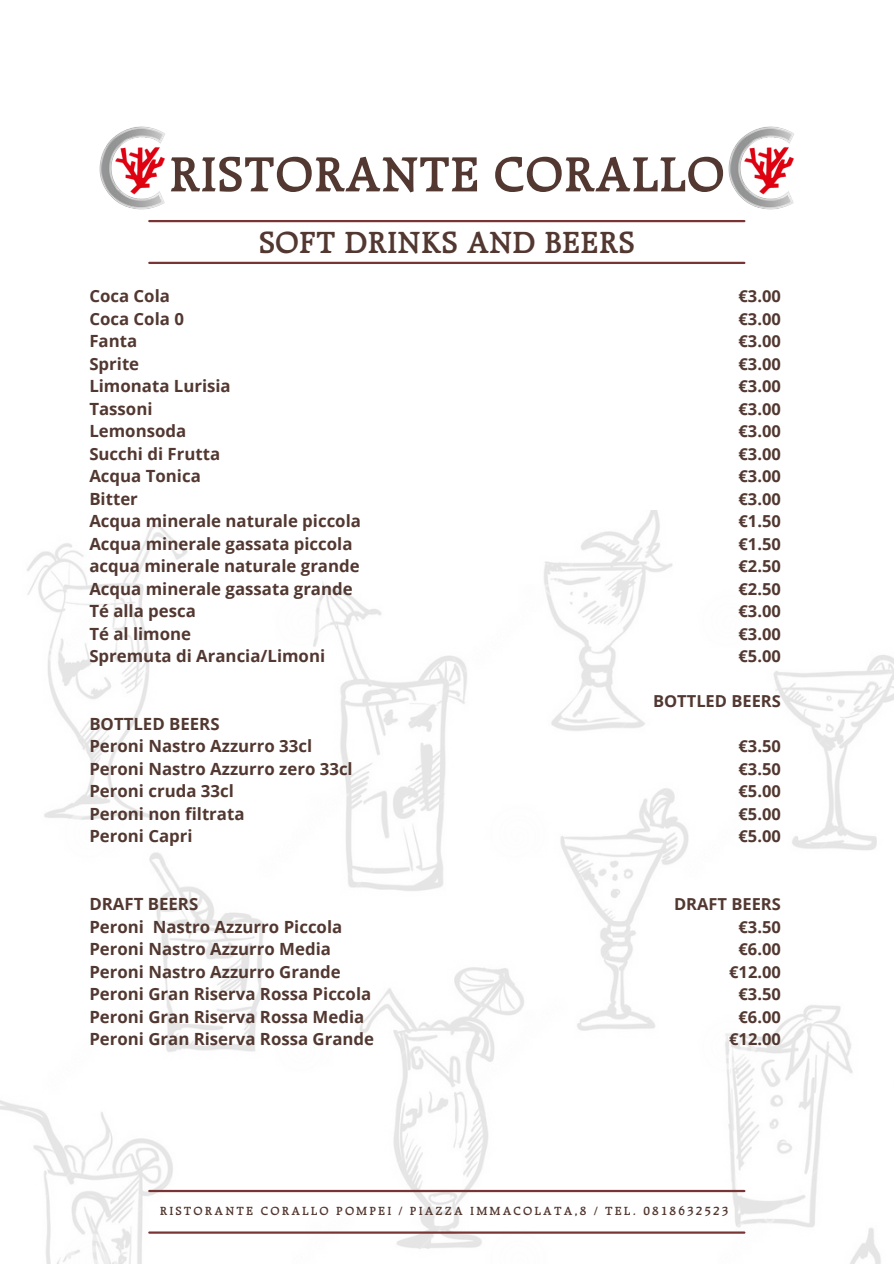
<style>
.page{position:relative;width:894px;height:1264px;background:#fff}
.page>*{position:absolute;margin:0;border:0;box-sizing:border-box;transform-origin:0 0}
.t1{font:600 53.1px "Raleigh";color:#523831}
.t2{font:600 33px "Raleigh";color:#523831}
.t3{font:700 16.8px/22.5px "Open Sans";color:#523831}
.t4{font:700 16.5px/22.5px "Open Sans";color:#523831;text-align:justify}
.t5{font:600 12.75px "Raleigh";letter-spacing:.165em;color:#523831}
</style>
<div class="page">
<hr style="left:149px;top:220px;width:595px;height:2px;background:#793535">
<hr style="left:149px;top:262px;width:595px;height:2px;background:#793535">
<img style="left:0;top:511px;width:893px;height:752px">
<hr style="left:149px;top:1231px;width:595px;height:2px;background:#793535">
<hr style="left:149px;top:1189px;width:595px;height:3px;background:#793535">
<img style="left:99px;top:126px;width:112px;height:97px">
<img style="left:682px;top:126px;width:112px;height:97px">
<p class="t1" style="left:169px;top:145px;width:557px">RISTORANTE CORALLO</p>
<p class="t2" style="left:259px;top:224px;width:377px">SOFT DRINKS AND BEERS</p>
<h4 class="t3" style="left:89px;top:284px;width:273px">Coca Cola<br>Coca Cola 0<br>Fanta<br>Sprite<br>Limonata Lurisia<br>Tassoni<br>Lemonsoda<br>Succhi di Frutta<br>Acqua Tonica<br>Bitter<br>Acqua minerale naturale piccola<br>Acqua minerale gassata piccola acqua minerale naturale grande<br>Acqua minerale gassata grande<br>Té alla pesca<br>Té al limone<br>Spremuta di Arancia/Limoni</h4>
<h4 class="t3" style="left:89px;top:712px;width:265px">BOTTLED BEERS<br>Peroni Nastro Azzurro 33cl<br>Peroni Nastro Azzurro zero 33cl<br>Peroni cruda 33cl<br>Peroni non filtrata<br>Peroni Capri</h4>
<h4 class="t3" style="left:89px;top:892px;width:283px">DRAFT BEERS<br>Peroni Nastro Azzurro Piccola<br>Peroni Nastro Azzurro Media<br>Peroni Nastro Azzurro Grande<br>Peroni Gran Riserva Rossa Piccola</h4>
<h3 class="t3" style="left:89px;top:1004px;width:286px">Peroni Gran Riserva Rossa Media<br>Peroni Gran Riserva Rossa Grande</h3>
<h3 class="t4" style="left:738px;top:284px;width:44px">€3.00 €3.00 €3.00 €3.00 €3.00 €3.00 €3.00 €3.00 €3.00 €3.00 €1.50 €1.50 €2.50 €2.50 €3.00 €3.00 €5.00</h3>
<h4 class="t4" style="left:652px;top:689px;width:129px">BOTTLED BEERS</h4>
<p class="t4" style="left:738px;top:734px;width:44px">€3.50 €3.50 €5.00 €5.00 €5.00</p>
<p class="t4" style="left:738px;top:892px;width:44px;text-indent:-65px">DRAFT BEERS €3.50 €6.00</p>
<p class="t4" style="left:729px;top:959px;width:53px;text-align:center">€12.00 €3.50 €6.00 €12.00</p>
<h4 class="t5" style="left:160px;top:1203px;width:570px">RISTORANTE CORALLO POMPEI / PIAZZA IMMACOLATA,8 / TEL. 0818632523</h4>
</div>
